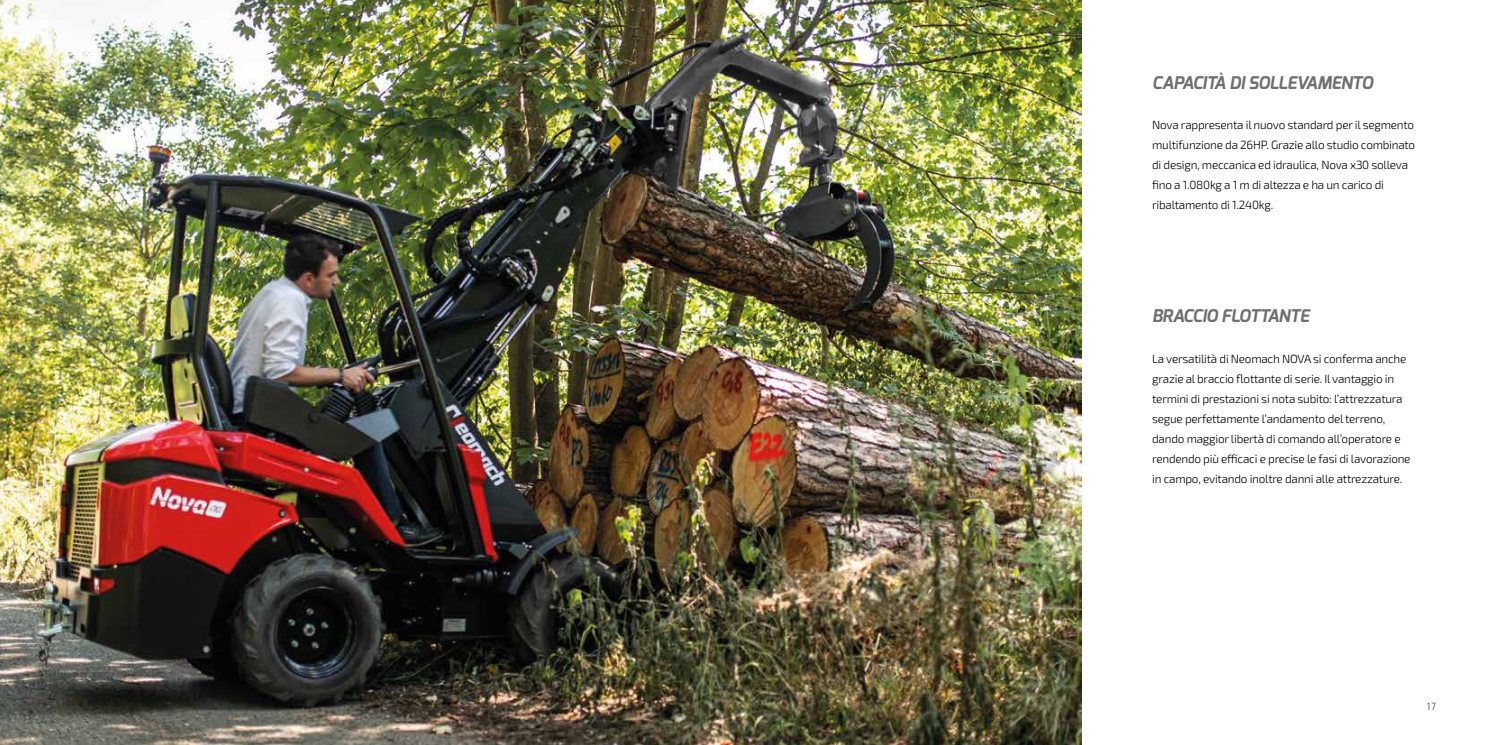
<style>
.page{position:relative;width:1489px;height:745px;background:#fff}
.page>*{position:absolute;margin:0;border:0;box-sizing:border-box;transform-origin:0 0}
.t1{font:italic 700 17.5px "Exo";letter-spacing:-.02em;color:#706f6f}
.t2{font:300 11.88px/20px "Exo 2";letter-spacing:-.02em;color:#000}
.t3{font:300 condensed 10px "Open Sans";color:#000}
</style>
<div class="page">
<img style="left:0;top:0;width:1081px;height:744px">
<h1 class="t1" style="left:1152px;top:71px;width:222px">CAPACITÀ DI SOLLEVAMENTO</h1>
<p class="t2" style="left:1152px;top:114px;width:264px">Nova rappresenta il nuovo standard per il segmento multifunzione da 26HP. Grazie allo studio combinato di design, meccanica ed idraulica, Nova x30 solleva fino a 1.080kg a 1 m di altezza e ha un carico di ribaltamento di 1.240kg.</p>
<h1 class="t1" style="left:1152px;top:305px;width:159px">BRACCIO FLOTTANTE</h1>
<p class="t2" style="left:1152px;top:347px;width:260px">La versatilità di Neomach NOVA si conferma anche grazie al braccio flottante di serie. Il vantaggio in termini di prestazioni si nota subito: l’attrezzatura segue perfettamente l’andamento del terreno, dando maggior libertà di comando all’operatore e rendendo più efficaci e precise le fasi di lavorazione in campo, evitando inoltre danni alle attrezzature.</p>
<p class="t3" style="left:1426px;top:698px;width:10px">17</p>
</div>
